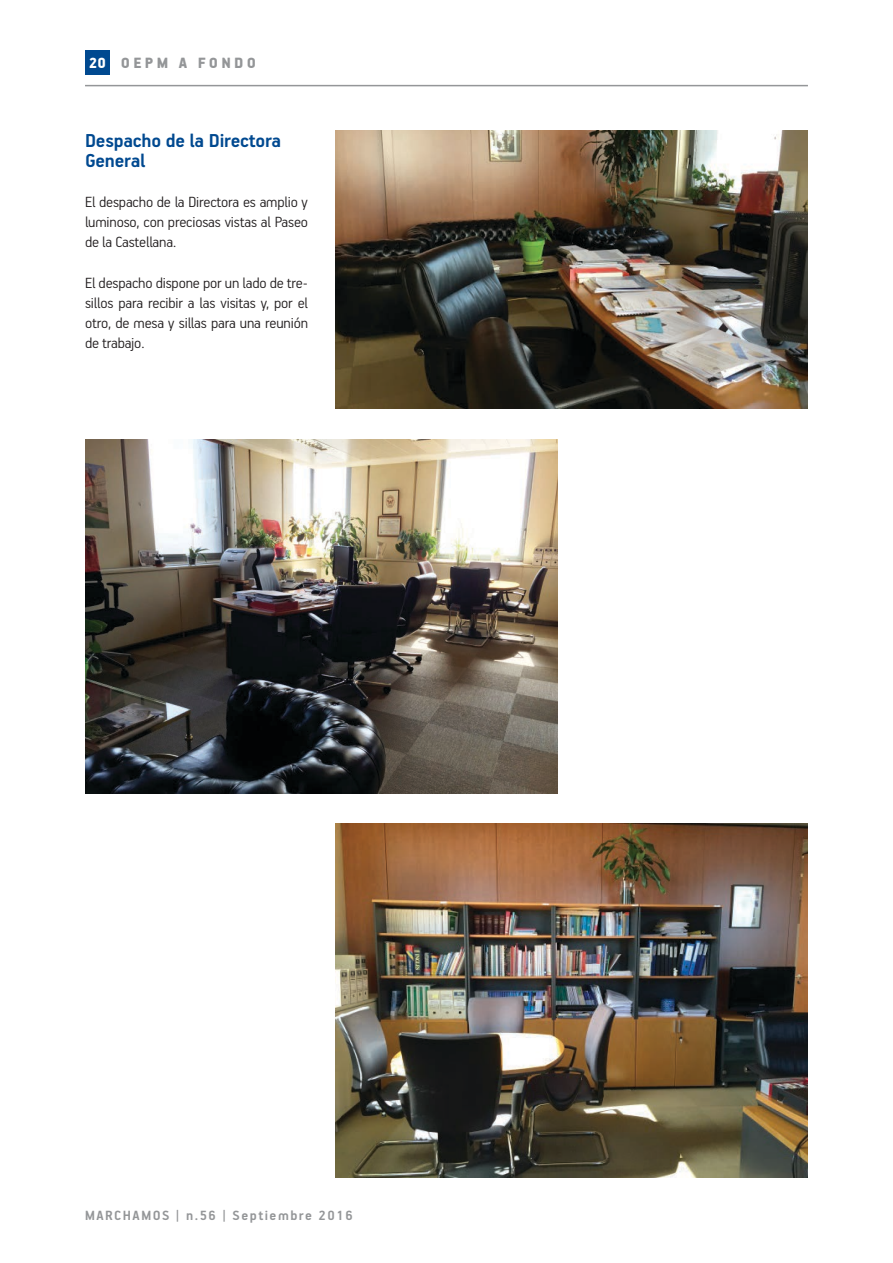
<style>
.page{position:relative;width:893px;height:1263px;background:#fff}
.page>*{position:absolute;margin:0;border:0;box-sizing:border-box;transform-origin:0 0}
.t1{font:700 21px/20.1px "PF Handbook Pro";letter-spacing:-.01em;color:#004990}
.t2{font:300 16.5px/20.1px "PF Handbook Pro";letter-spacing:-.01em;color:#231f20;text-align:justify}
.t3{font:900 16.5px "PF Handbook Pro";letter-spacing:.2em;color:#949698}
.t4{font:700 15px "PF Handbook Pro";letter-spacing:.1em;color:#949698}
.s1{color:#fff}
</style>
<div class="page">
<hr style="left:85px;top:85px;width:723px;height:1px;background:#949698">
<div style="left:85px;top:50px;width:25px;height:25px;background:#004990"></div>
<img style="left:336px;top:131px;width:472px;height:277px">
<img style="left:85px;top:439px;width:472px;height:354px">
<img style="left:336px;top:824px;width:472px;height:354px">
<p class="t3" style="left:89px;top:53px;width:169px"><span class="s1">20</span> OEPM A FONDO</p>
<p class="t1" style="left:85px;top:129px;width:198px">Despacho de la Directora<br>General</p>
<p class="t2" style="left:85px;top:191px;width:224px">El despacho de la Directora es amplio y luminoso, con preciosas vistas al Paseo de la Castellana.</p>
<p class="t2" style="left:85px;top:272px;width:224px">El despacho dispone por un lado de tre&shy;sillos para recibir a las visitas y, por el otro, de mesa y sillas para una reunión de trabajo.</p>
<p class="t4" style="left:85px;top:1206px;width:269px">MARCHAMOS | n.56 | Septiembre 2016</p>
</div>
